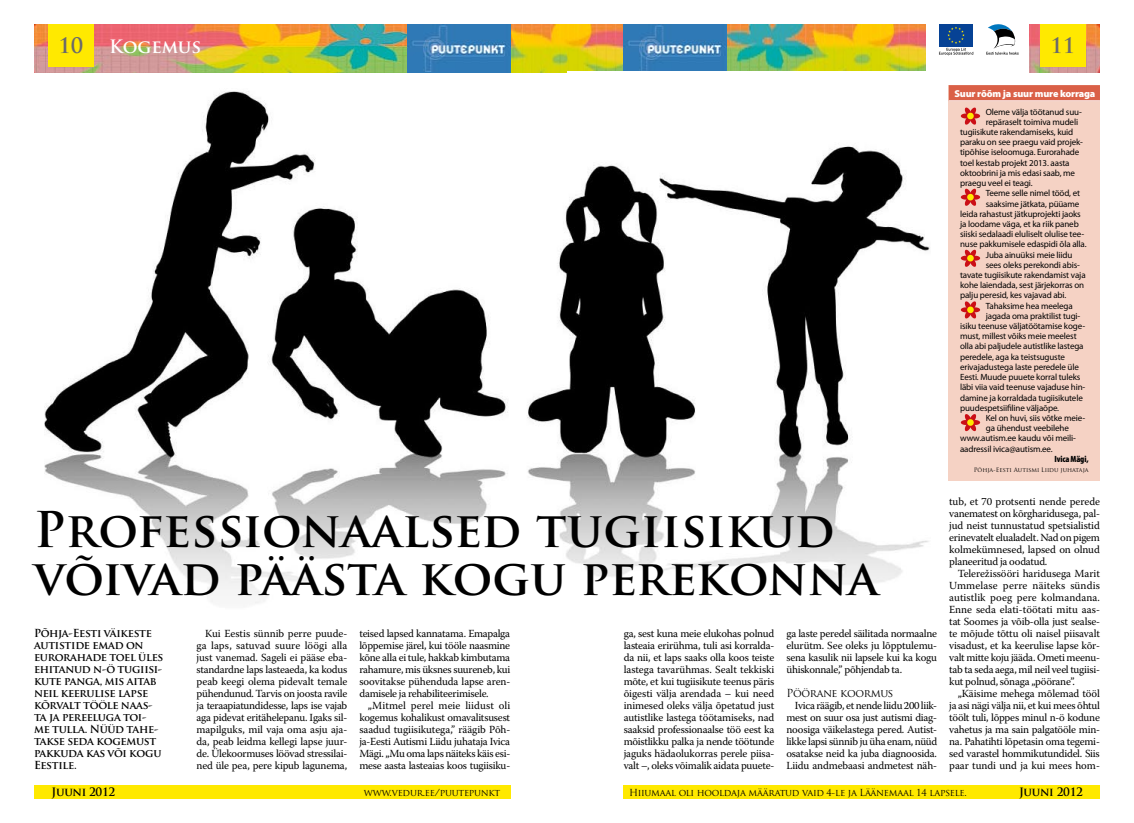
<style>
.page{position:relative;width:1134px;height:823px;background:#fff}
.page>*{position:absolute;margin:0;border:0;box-sizing:border-box;transform-origin:0 0}
.t1{font:700 48px/48px "Trajan Pro";color:#000}
.t2{font:700 20.9px "Trajan Pro";color:#6a6a6c}
.t3{font:700 18px "Trajan Pro";letter-spacing:-.01em;color:#fff}
.t4{font:700 11.3px "Trajan Pro";letter-spacing:-.025em;color:#000}
.t5{font:10.8px/12px "Warnock Pro";letter-spacing:-.02em;color:#000;text-align:justify}
.t6{font:700 10.8px/12px "Trajan Pro";letter-spacing:-.025em;color:#000}
.t7{font:10.8px "Trajan Pro";letter-spacing:-.025em;color:#000}
.t8{font:900 10px "Myriad Pro";letter-spacing:-.015em;color:#fff}
.t9{font:9.4px "Trajan Pro";letter-spacing:-.025em;color:#000}
.t10{font:9px "Myriad Pro";letter-spacing:-.015em;color:#000}
.t11{font:900 condensed 9px "Myriad Pro";letter-spacing:-.015em;color:#000}
.t12{font:6px "Trajan Pro";color:#000}
.s1{font-size:20.9px;color:#6a6a6c}
</style>
<div class="page">
<img style="left:567px;top:24px;width:57px;height:47px">
<img style="left:34px;top:24px;width:373px;height:48px">
<div style="left:34px;top:784px;width:476px;height:14px;background:#ffe900"></div>
<img style="left:726px;top:24px;width:374px;height:48px">
<img style="left:624px;top:24px;width:102px;height:47px">
<div style="left:1040px;top:24px;width:46px;height:42px;background:#ffe900"></div>
<div style="left:624px;top:784px;width:476px;height:14px;background:#ffe900"></div>
<div style="left:926px;top:11px;width:103px;height:61px;background:#fff"></div>
<div style="left:939px;top:24px;width:34px;height:22px;background:#064295"></div>
<svg style="left:939px;top:27px;width:34px;height:28px"></svg>
<svg style="left:986px;top:24px;width:33px;height:31px"></svg>
<div style="left:949px;top:85px;width:151px;height:395px;background:#f5d2c4"></div>
<div style="left:949px;top:85px;width:151px;height:16px;background:#da6047"></div>
<hr style="left:949px;top:100px;width:151px;height:1px;background:#fff">
<svg style="left:964px;top:107px;width:12px;height:18px"></svg>
<div style="left:970px;top:113px;width:10px;height:5px;background:#cb0f16;border-radius:50%"></div>
<div style="left:961px;top:113px;width:9px;height:5px;background:#cb0f16;border-radius:50%"></div>
<div style="left:967px;top:113px;width:7px;height:6px;background:#ffe900;border-radius:50%"></div>
<svg style="left:964px;top:188px;width:12px;height:18px"></svg>
<div style="left:970px;top:194px;width:10px;height:5px;background:#cb0f16;border-radius:50%"></div>
<div style="left:961px;top:194px;width:9px;height:5px;background:#cb0f16;border-radius:50%"></div>
<div style="left:967px;top:194px;width:7px;height:6px;background:#ffe900;border-radius:50%"></div>
<svg style="left:964px;top:249px;width:12px;height:18px"></svg>
<div style="left:970px;top:255px;width:10px;height:5px;background:#cb0f16;border-radius:50%"></div>
<div style="left:961px;top:255px;width:9px;height:5px;background:#cb0f16;border-radius:50%"></div>
<div style="left:967px;top:255px;width:7px;height:6px;background:#ffe900;border-radius:50%"></div>
<svg style="left:964px;top:301px;width:12px;height:18px"></svg>
<div style="left:970px;top:307px;width:10px;height:5px;background:#cb0f16;border-radius:50%"></div>
<div style="left:961px;top:307px;width:9px;height:5px;background:#cb0f16;border-radius:50%"></div>
<div style="left:967px;top:306px;width:7px;height:7px;background:#ffe900;border-radius:50%"></div>
<svg style="left:970px;top:420px;width:10px;height:4px"></svg>
<svg style="left:961px;top:414px;width:15px;height:17px"></svg>
<div style="left:967px;top:419px;width:7px;height:6px;background:#ffe900;border-radius:50%"></div>
<img style="left:34px;top:72px;width:896px;height:531px">
<img style="left:407px;top:24px;width:160px;height:48px">
<div style="left:48px;top:24px;width:46px;height:42px;background:#ffe900"></div>
<h3 class="t3" style="left:58px;top:35px;width:144px"><span class="s1">10</span> Kogemus</h3>
<h2 class="t2" style="left:1050px;top:33px;width:27px">11</h2>
<h1 class="t1" style="left:34px;top:505px;width:846px">Professionaalsed tugiisikud võivad päästa kogu perekonna</h1>
<p class="t5" style="left:197px;top:626px;width:152px;text-indent:9px">Kui Eestis sünnib perre puude&shy;ga laps, satuvad suure löögi alla just vanemad. Sageli ei pääse eba&shy;standardne laps lasteaeda, ka kodus peab keegi olema pidevalt temale pühendunud. Tarvis on joosta ravile ja teraapiatundidesse, laps ise vajab aga pidevat eritähelepanu. Igaks sil&shy;mapilguks, mil vaja oma asju aja&shy;da, peab leidma kellegi lapse juur&shy;de. Ülekoormuses löövad stressilai&shy;ned üle pea, pere kipub lagunema,</p>
<p class="t5" style="left:359px;top:626px;width:152px">teised lapsed kannatama. Emapalga lõppemise järel, kui tööle naasmine kõne alla ei tule, hakkab kimbutama rahamure, mis üksnes suureneb, kui soovitakse pühenduda lapse aren&shy;damisele ja rehabiliteerimisele.</p>
<p class="t6" style="left:34px;top:626px;width:131px">Põhja-Eesti väikeste autistide emad on eurorahade toel üles ehitanud n-ö tugiisi&shy;kute panga, mis aitab neil keerulise lapse kõrvalt tööle naas&shy;ta ja pereeluga toi&shy;me tulla. Nüüd tahe&shy;takse seda kogemust pakkuda kas või kogu<br>Eestile.</p>
<p class="t5" style="left:624px;top:626px;width:152px">ga, sest kuna meie elukohas polnud lasteaia erirühma, tuli asi korralda&shy;da nii, et laps saaks olla koos teiste lastega tavarühmas. Sealt tekkiski mõte, et kui tugiisikute teenus päris õigesti välja arendada – kui need inimesed oleks välja õpetatud just autistlike lastega töötamiseks, nad saaksid professionaalse töö eest ka mõistlikku palka ja nende töötunde jaguks hädaolukorras perele piisa&shy;valt –, oleks võimalik aidata puuete-</p>
<p class="t5" style="left:786px;top:626px;width:152px">ga laste peredel säilitada normaalne elurütm. See oleks ju lõpptulemu&shy;sena kasulik nii lapsele kui ka kogu ühiskonnale,” põhjendab ta.</p>
<p class="t7" style="left:786px;top:685px;width:109px">Pöörane koormus</p>
<p class="t5" style="left:786px;top:698px;width:152px;text-indent:9px">Ivica räägib, et nende liidu 200 liik&shy;mest on suur osa just autismi diag&shy;noosiga väikelastega pered. Autist&shy;likke lapsi sünnib ju üha enam, nüüd osatakse neid ka juba diagnoosida.<br>Liidu andmebaasi andmetest näh-</p>
<p class="t5" style="left:359px;top:698px;width:152px;text-indent:9px">„Mitmel perel meie liidust oli kogemus kohalikust omavalitsusest saadud tugiisikutega,” räägib Põh&shy;ja-Eesti Autismi Liidu juhataja Ivica Mägi. „Mu oma laps näiteks käis esi&shy;mese aasta lasteaias koos tugiisiku-</p>
<p class="t8" style="left:954px;top:86px;width:142px">Suur rõõm ja suur mure korraga</p>
<p class="t10" style="left:986px;top:106px;width:98px">Oleme välja töötanud suu-</p>
<p class="t10" style="left:986px;top:116px;width:94px">repäraselt toimiva mudeli</p>
<p class="t10" style="left:960px;top:126px;width:115px">tugiisikute rakendamiseks, kuid</p>
<p class="t10" style="left:960px;top:136px;width:124px">paraku on see praegu vaid projek-</p>
<p class="t10" style="left:960px;top:147px;width:121px">tipõhise iseloomuga. Eurorahade</p>
<p class="t10" style="left:960px;top:157px;width:111px">toel kestab projekt 2013. aasta</p>
<p class="t10" style="left:960px;top:167px;width:116px">oktoobrini ja mis edasi saab, me</p>
<p class="t10" style="left:960px;top:177px;width:74px">praegu veel ei teagi.</p>
<p class="t10" style="left:986px;top:187px;width:96px">Teeme selle nimel tööd, et</p>
<p class="t10" style="left:986px;top:198px;width:95px">saaksime jätkata, püüame</p>
<p class="t10" style="left:960px;top:208px;width:122px">leida rahastust jätkuprojekti jaoks</p>
<p class="t10" style="left:960px;top:218px;width:120px">ja loodame väga, et ka riik paneb</p>
<p class="t10" style="left:960px;top:228px;width:126px">siiski sedalaadi eluliselt olulise tee-</p>
<p class="t10" style="left:960px;top:238px;width:128px">nuse pakkumisele edaspidi õla alla.</p>
<p class="t10" style="left:986px;top:249px;width:88px">Juba ainuüksi meie liidu</p>
<p class="t10" style="left:986px;top:259px;width:96px">sees oleks perekondi abis-</p>
<p class="t10" style="left:960px;top:269px;width:127px">tavate tugiisikute rakendamist vaja</p>
<p class="t10" style="left:960px;top:279px;width:126px">kohe laiendada, sest järjekorras on</p>
<p class="t10" style="left:960px;top:289px;width:108px">palju peresid, kes vajavad abi.</p>
<p class="t10" style="left:986px;top:300px;width:88px">Tahaksime hea meelega</p>
<p class="t10" style="left:986px;top:310px;width:96px">jagada oma praktilist tugi-</p>
<p class="t10" style="left:960px;top:320px;width:126px">isiku teenuse väljatöötamise koge-</p>
<p class="t10" style="left:960px;top:330px;width:118px">must, millest võiks meie meelest</p>
<p class="t10" style="left:960px;top:340px;width:125px">olla abi paljudele autistlike lastega</p>
<p class="t10" style="left:960px;top:351px;width:106px">peredele, aga ka teistsuguste</p>
<p class="t10" style="left:960px;top:361px;width:120px">erivajadustega laste peredele üle</p>
<p class="t10" style="left:960px;top:371px;width:122px">Eesti. Muude puuete korral tuleks</p>
<p class="t10" style="left:960px;top:381px;width:127px">läbi viia vaid teenuse vajaduse hin-</p>
<p class="t10" style="left:960px;top:391px;width:124px">damine ja korraldada tugiisikutele</p>
<p class="t10" style="left:960px;top:402px;width:101px">puudespetsiifiline väljaõpe.</p>
<p class="t10" style="left:986px;top:412px;width:101px">Kel on huvi, siis võtke meie-</p>
<p class="t10" style="left:986px;top:422px;width:85px">ga ühendust veebilehe</p>
<p class="t10" style="left:960px;top:432px;width:117px">www.autism.ee kaudu või meili-</p>
<p class="t10" style="left:960px;top:442px;width:94px">aadressil ivica@autism.ee.</p>
<p class="t11" style="left:1054px;top:452px;width:36px">Ivica Mägi,</p>
<p class="t12" style="left:974px;top:465px;width:116px">Põhja-Eesti Autismi Liidu juhataja</p>
<p class="t5" style="left:949px;top:494px;width:152px">tub, et 70 protsenti nende perede vanematest on kõrgharidusega, pal&shy;jud neist tunnustatud spetsialistid erinevatelt elualadelt. Nad on pigem kolmekümnesed, lapsed on olnud planeeritud ja oodatud.</p>
<p class="t5" style="left:949px;top:566px;width:152px;text-indent:9px">Telerežissööri haridusega Marit Ummelase perre näiteks sündis autistlik poeg pere kolmandana.<br>Enne seda elati-töötati mitu aas&shy;tat Soomes ja võib-olla just sealse&shy;te mõjude tõttu oli naisel piisavalt visadust, et ka keerulise lapse kõr&shy;valt mitte koju jääda. Ometi meenu&shy;tab ta seda aega, mil neil veel tugiisi&shy;kut polnud, sõnaga „pöörane”.</p>
<p class="t5" style="left:949px;top:686px;width:152px;text-indent:9px">„Käisime mehega mõlemad tööl ja asi nägi välja nii, et kui mees õhtul töölt tuli, lõppes minul n-ö kodune vahetus ja ma sain palgatööle min&shy;na. Pahatihti lõpetasin oma tegemi&shy;sed varastel hommikutundidel. Siis paar tundi und ja kui mees hom-</p>
<p class="t4" style="left:52px;top:784px;width:65px">Juuni 2012</p>
<p class="t9" style="left:364px;top:785px;width:138px">www.vedur.ee/puutepunkt</p>
<p class="t9" style="left:629px;top:785px;width:339px">Hiiumaal oli hooldaja määratud vaid 4-le ja Läänemaal 14 lapsele.</p>
<p class="t4" style="left:1019px;top:784px;width:65px">Juuni 2012</p>
</div>
